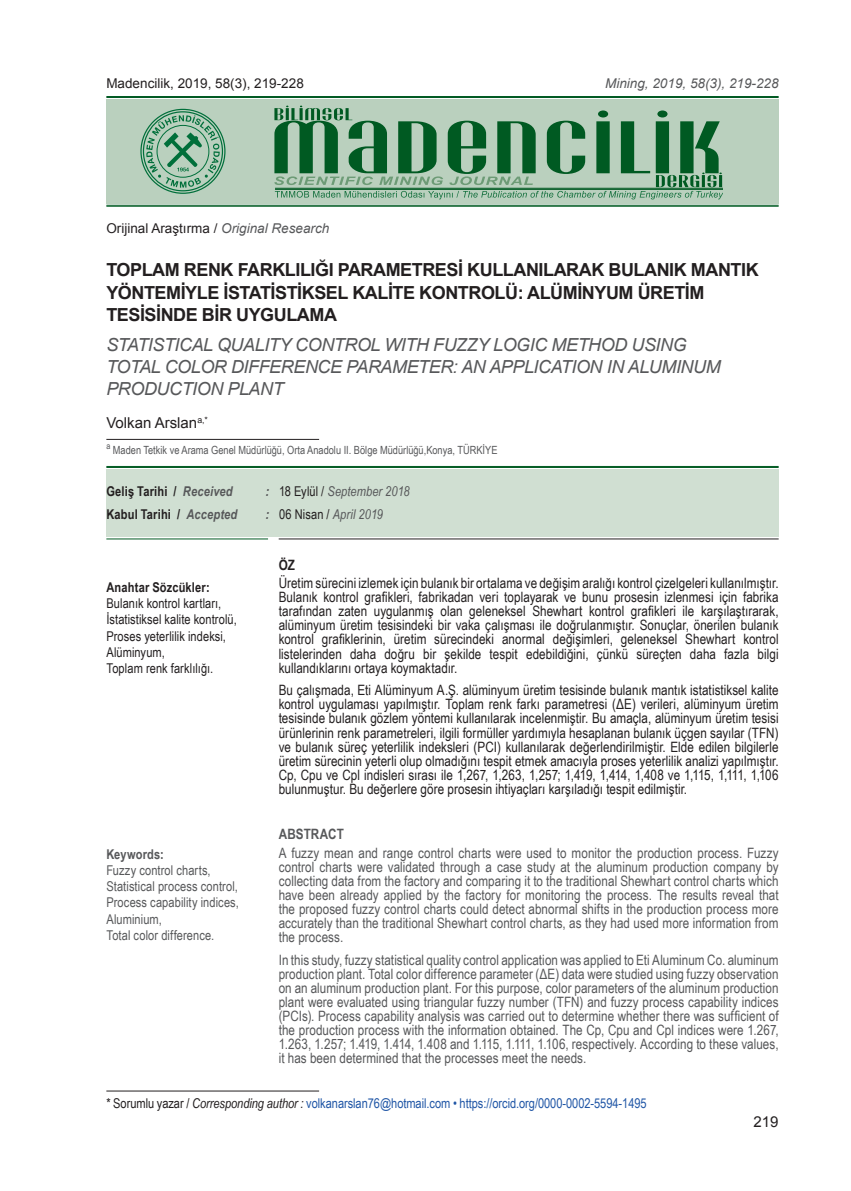
<style>
.page{position:relative;width:851px;height:1191px;background:#fff}
.page>*{position:absolute;margin:0;border:0;box-sizing:border-box;transform-origin:0 0}
.t1{font:700 18px/22.5px "Arial";letter-spacing:-.025em;color:#231f20}
.t2{font:italic 18px/21.6px "Arial";letter-spacing:-.025em;color:#57585a}
.t3{font:15px "Arial";color:#231f20}
.t4{font:14.25px/14.1px "Arial Narrow";letter-spacing:.005em;color:#231f20;text-align:justify}
.t5{font:14.25px/14.1px "Arial Narrow";letter-spacing:.005em;color:#57585a;text-align:justify}
.t6{font:700 14.25px "Arial Narrow";letter-spacing:.005em;color:#57585a}
.t7{font:700 14.25px "Arial Narrow";color:#231f20}
.t8{font:13.5px/16.2px "Arial Narrow";letter-spacing:.005em;color:#231f20}
.t9{font:13.5px/16.2px "Arial Narrow";letter-spacing:.01em;color:#57585a}
.t10{font:13.5px "Arial Narrow";letter-spacing:-.005em;color:#2056a6}
.t11{font:13.5px "Arial";color:#231f20}
.t12{font:700 13.5px "Arial Narrow";letter-spacing:.01em;color:#231f20}
.t13{font:italic 13.5px "Arial Narrow";letter-spacing:.005em;color:#57585a}
.t14{font:italic 13.5px "Arial";color:#57585a}
.t15{font:700 13.5px "Arial Narrow";letter-spacing:.01em;color:#57585a}
.t16{font:11.25px "Arial Narrow";color:#57585a}
.s1{font-style:italic;color:#57585a}
.s2{font-weight:700}
.s3{font-style:normal;color:#231f20}
.s4{color:#231f20}
.s5{font-style:italic;color:#231f20}
</style>
<div class="page">
<hr style="left:106px;top:439px;width:213px;height:1px;background:#231f20">
<div style="left:106px;top:469px;width:672px;height:68px;background:#d0dfd2"></div>
<div style="left:106px;top:99px;width:672px;height:105px;background:#bad0be"></div>
<svg style="left:140px;top:109px;width:85px;height:85px"></svg>
<hr style="left:106px;top:466px;width:672px;height:1px;background:#005a22">
<hr style="left:106px;top:467px;width:672px;height:1px;background:#005a22">
<hr style="left:106px;top:205px;width:672px;height:1px;background:#005a22">
<hr style="left:106px;top:206px;width:672px;height:1px;background:#005a22">
<hr style="left:106px;top:538px;width:162px;height:1px;background:#005a22">
<hr style="left:279px;top:538px;width:499px;height:1px;background:#231f20">
<svg style="left:274px;top:106px;width:448px;height:93px"></svg>
<hr style="left:106px;top:1090px;width:213px;height:1px;background:#231f20">
<hr style="left:106px;top:96px;width:672px;height:1px;background:#005a22">
<hr style="left:106px;top:97px;width:672px;height:1px;background:#005a22">
<p class="t11" style="left:106px;top:75px;width:199px">Madencilik, 2019, 58(3), 219-228</p>
<p class="t14" style="left:605px;top:75px;width:175px">Mining, 2019, 58(3), 219-228</p>
<p class="t11" style="left:106px;top:220px;width:224px">Orijinal Araştırma / <span class="s1">Original Research</span></p>
<p class="t1" style="left:106px;top:259px;width:653px">TOPLAM RENK FARKLILIĞI PARAMETRESİ KULLANILARAK BULANIK MANTIK<br>YÖNTEMİYLE İSTATİSTİKSEL KALİTE KONTROLÜ: ALÜMİNYUM ÜRETİM<br>TESİSİNDE BİR UYGULAMA</p>
<p class="t2" style="left:106px;top:334px;width:615px">STATISTICAL QUALITY CONTROL WITH FUZZY LOGIC METHOD USING<br>TOTAL COLOR DIFFERENCE PARAMETER: AN APPLICATION IN ALUMINUM<br>PRODUCTION PLANT</p>
<p class="t3" style="left:106px;top:413px;width:103px">Volkan Arslan<sup>a,*</sup></p>
<p class="t16" style="left:106px;top:442px;width:392px"><sup>a</sup> Maden Tetkik ve Arama Genel Müdürlüğü, Orta Anadolu II. Bölge Müdürlüğü,Konya, TÜRKİYE</p>
<p class="t12" style="left:106px;top:481px;width:128px">Geliş Tarihi / <span class="s1">Received</span></p>
<p class="t13" style="left:265px;top:482px;width:146px"><span class="s2">:</span> <span class="s3">18 Eylül /</span> September 2018</p>
<p class="t12" style="left:106px;top:504px;width:132px">Kabul Tarihi / <span class="s1">Accepted</span></p>
<p class="t13" style="left:265px;top:505px;width:119px"><span class="s2">:</span> <span class="s3">06 Nisan /</span> April 2019</p>
<p class="t12" style="left:106px;top:577px;width:105px">Anahtar Sözcükler:</p>
<p class="t8" style="left:106px;top:595px;width:132px">Bulanık kontrol kartları,<br>İstatistiksel kalite kontrolü,<br>Proses yeterlilik indeksi,<br>Alüminyum,<br>Toplam renk farklılığı.</p>
<p class="t15" style="left:106px;top:844px;width:59px">Keywords:</p>
<p class="t9" style="left:106px;top:861px;width:134px">Fuzzy control charts,<br>Statistical process control,<br>Process capability indices,<br>Aluminium,<br>Total color difference.</p>
<p class="t7" style="left:279px;top:554px;width:18px">ÖZ</p>
<p class="t4" style="left:279px;top:575px;width:501px">Üretim sürecini izlemek için bulanık bir ortalama ve değişim aralığı kontrol çizelgeleri kullanılmıştır.<br>Bulanık kontrol grafikleri, fabrikadan veri toplayarak ve bunu prosesin izlenmesi için fabrika tarafından zaten uygulanmış olan geleneksel Shewhart kontrol grafikleri ile karşılaştırarak, alüminyum üretim tesisindeki bir vaka çalışması ile doğrulanmıştır. Sonuçlar, önerilen bulanık kontrol grafiklerinin, üretim sürecindeki anormal değişimleri, geleneksel Shewhart kontrol listelerinden daha doğru bir şekilde tespit edebildiğini, çünkü süreçten daha fazla bilgi kullandıklarını ortaya koymaktadır.</p>
<p class="t4" style="left:279px;top:682px;width:501px">Bu çalışmada, Eti Alüminyum A.Ş. alüminyum üretim tesisinde bulanık mantık istatistiksel kalite kontrol uygulaması yapılmıştır. Toplam renk farkı parametresi (ΔE) verileri, alüminyum üretim tesisinde bulanık gözlem yöntemi kullanılarak incelenmiştir. Bu amaçla, alüminyum üretim tesisi ürünlerinin renk parametreleri, ilgili formüller yardımıyla hesaplanan bulanık üçgen sayılar (TFN) ve bulanık süreç yeterlilik indeksleri (PCI) kullanılarak değerlendirilmiştir. Elde edilen bilgilerle üretim sürecinin yeterli olup olmadığını tespit etmek amacıyla proses yeterlilik analizi yapılmıştır.<br>Cp, Cpu ve Cpl indisleri sırası ile 1,267, 1,263, 1,257; 1,419, 1,414, 1,408 ve 1,115, 1,111, 1,106 bulunmuştur. Bu değerlere göre prosesin ihtiyaçları karşıladığı tespit edilmiştir.</p>
<p class="t6" style="left:279px;top:823px;width:67px">ABSTRACT</p>
<p class="t5" style="left:279px;top:845px;width:501px">A fuzzy mean and range control charts were used to monitor the production process. Fuzzy control charts were validated through a case study at the aluminum production company by collecting data from the factory and comparing it to the traditional Shewhart control charts which have been already applied by the factory for monitoring the process. The results reveal that the proposed fuzzy control charts could detect abnormal shifts in the production process more accurately than the traditional Shewhart control charts, as they had used more information from the process.</p>
<p class="t5" style="left:279px;top:952px;width:501px">In this study, fuzzy statistical quality control application was applied to Eti Aluminum Co. aluminum production plant. Total color difference parameter (ΔE) data were studied using fuzzy observation on an aluminum production plant. For this purpose, color parameters of the aluminum production plant were evaluated using triangular fuzzy number (TFN) and fuzzy process capability indices (PCIs). Process capability analysis was carried out to determine whether there was sufficient of the production process with the information obtained. The Cp, Cpu and Cpl indices were 1.267, 1.263, 1.257; 1.419, 1.414, 1.408 and 1.115, 1.111, 1.106, respectively. According to these values, it has been determined that the processes meet the needs.</p>
<p class="t10" style="left:106px;top:1093px;width:541px"><span class="s4">* Sorumlu yazar /</span> <span class="s5">Corresponding author :</span> volkanarslan76@hotmail.com • https://orcid.org/0000-0002-5594-1495</p>
<p class="t3" style="left:753px;top:1112px;width:27px">219</p>
</div>
